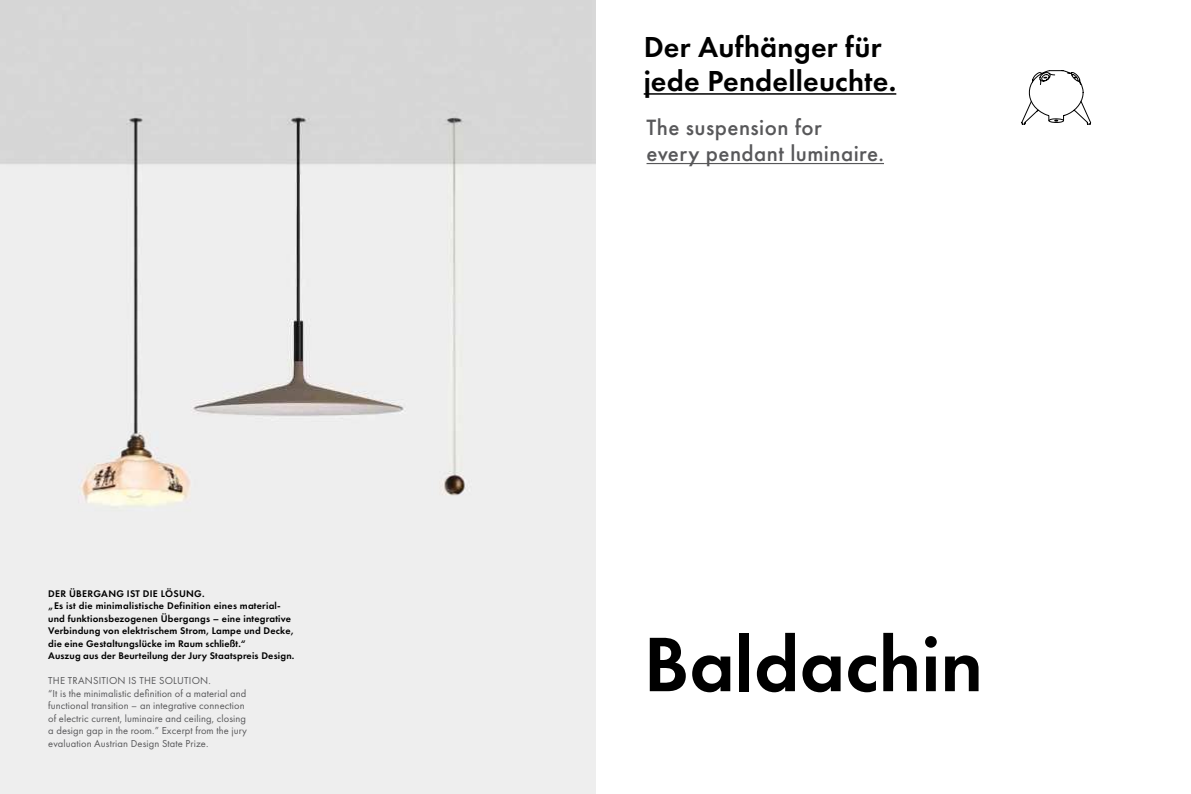
<style>
.page{position:relative;width:1191px;height:794px;background:#fff}
.page>*{position:absolute;margin:0;border:0;box-sizing:border-box;transform-origin:0 0}
.t1{font:600 80px "Futura PT";color:#000}
.t2{font:600 30px/34px "Futura PT";letter-spacing:.005em;color:#000}
.t3{font:500 23px/26px "Futura PT";letter-spacing:.02em;color:#58585a}
.t4{font:10.5px/12.5px "Futura PT";letter-spacing:.01em;color:#58585a}
.t5{font:600 10px/12.5px "Futura PT";letter-spacing:.02em;color:#000}
</style>
<div class="page">
<img style="left:0;top:0;width:595px;height:794px">
<hr style="left:643px;top:93px;width:253px;height:2px;background:#000">
<hr style="left:646px;top:163px;width:238px;height:1px;background:#58585a">
<svg style="left:1021px;top:70px;width:70px;height:55px"></svg>
<p class="t5" style="left:48px;top:587px;width:248px">DER ÜBERGANG IST DIE LÖSUNG.<br>„Es ist die minimalistische Definition eines material&shy;und funktionsbezogenen Übergangs – eine integrative Verbindung von elektrischem Strom, Lampe und Decke, die eine Gestaltungslücke im Raum schließt.“<br>Auszug aus der Beurteilung der Jury Staatspreis Design.</p>
<p class="t4" style="left:48px;top:675px;width:200px">THE TRANSITION IS THE SOLUTION.<br>“It is the minimalistic definition of a material and functional transition – an integrative connection of electric current, luminaire and ceiling, closing a design gap in the room.” Excerpt from the jury evaluation Austrian Design State Prize.</p>
<h2 class="t2" style="left:643px;top:30px;width:254px">Der Aufhänger für jede Pendelleuchte.</h2>
<h3 class="t3" style="left:646px;top:116px;width:239px">The suspension for<br>every pendant luminaire.</h3>
<h1 class="t1" style="left:643px;top:620px;width:341px">Baldachin</h1>
</div>
